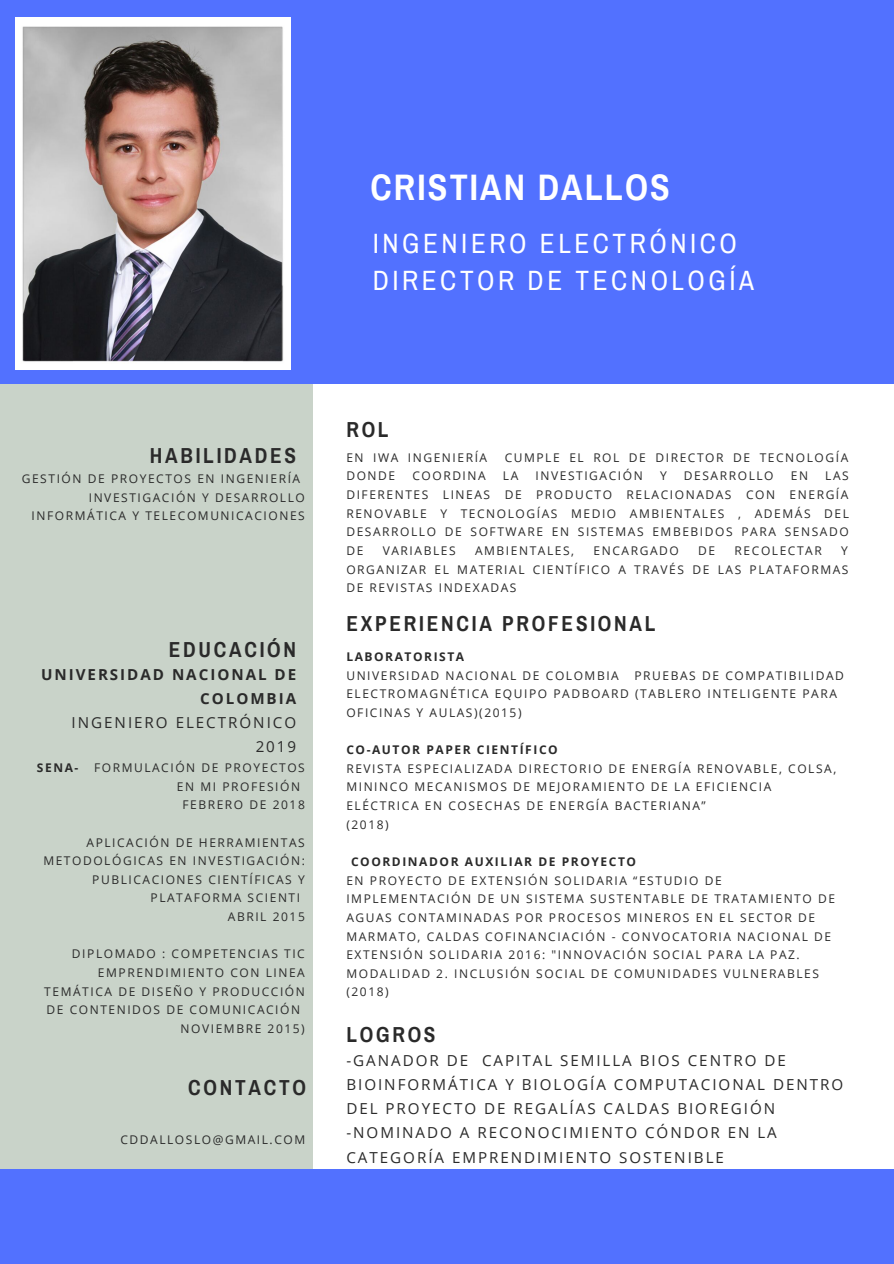
<style>
.page{position:relative;width:894px;height:1264px;background:#fff}
.page>*{position:absolute;margin:0;border:0;box-sizing:border-box;transform-origin:0 0}
.t1{font:700 36px "Archivo Narrow";letter-spacing:.06em;color:#fff}
.t2{font:27.3px/37.2px "Archivo Narrow";letter-spacing:.13em;color:#fff}
.t3{font:700 21.15px "Archivo Narrow";letter-spacing:.13em;color:#2a2a2a}
.t4{font:15.15px/24.2px "Open Sans";letter-spacing:.13em;color:#2a2a2a;text-align:right}
.t5{font:700 15.15px/24.2px "Open Sans";letter-spacing:.13em;color:#2a2a2a;text-align:right}
.t6{font:12px/18.6px "Open Sans";letter-spacing:.13em;color:#2a2a2a}
.t7{font:700 12px "Open Sans";letter-spacing:.13em;color:#2a2a2a}
</style>
<div class="page">
<div style="left:0;top:297px;width:312px;height:926px;background:#c9d3c9"></div>
<div style="left:0;top:0;width:893px;height:383px;background:#5271ff"></div>
<div style="left:0;top:1169px;width:893px;height:94px;background:#5271ff"></div>
<img style="left:15px;top:17px;width:275px;height:353px">
<h1 class="t1" style="left:370px;top:169px;width:301px">CRISTIAN DALLOS</h1>
<h2 class="t2" style="left:372px;top:225px;width:383px">INGENIERO ELECTRÓNICO<br>DIRECTOR DE TECNOLOGÍA</h2>
<h3 class="t3" style="left:150px;top:444px;width:148px">HABILIDADES</h3>
<p class="t6" style="left:22px;top:469px;width:280px">GESTIÓN DE PROYECTOS EN INGENIERÍA</p>
<p class="t6" style="left:89px;top:488px;width:217px">INVESTIGACIÓN Y DESARROLLO</p>
<p class="t6" style="left:32px;top:506px;width:275px">INFORMÁTICA Y TELECOMUNICACIONES</p>
<h3 class="t3" style="left:169px;top:638px;width:129px">EDUCACIÓN</h3>
<p class="t5" style="left:41px;top:661px;width:257px">UNIVERSIDAD NACIONAL DE<br>COLOMBIA</p>
<p class="t4" style="left:72px;top:710px;width:226px">INGENIERO ELECTRÓNICO<br>2019</p>
<p class="t7" style="left:37px;top:759px;width:43px">SENA-</p>
<p class="t6" style="left:94px;top:758px;width:212px">FORMULACIÓN DE PROYECTOS</p>
<p class="t6" style="left:177px;top:776px;width:125px">EN MI PROFESIÓN</p>
<p class="t6" style="left:182px;top:795px;width:124px">FEBRERO DE 2018</p>
<p class="t6" style="left:86px;top:832px;width:220px">APLICACIÓN DE HERRAMIENTAS</p>
<p class="t6" style="left:43px;top:851px;width:263px">METODOLÓGICAS EN INVESTIGACIÓN:</p>
<p class="t6" style="left:92px;top:869px;width:214px">PUBLICACIONES CIENTÍFICAS Y</p>
<p class="t6" style="left:150px;top:888px;width:151px">PLATAFORMA SCIENTI</p>
<p class="t6" style="left:228px;top:907px;width:78px">ABRIL 2015</p>
<p class="t6" style="left:72px;top:944px;width:234px">DIPLOMADO : COMPETENCIAS TIC</p>
<p class="t6" style="left:98px;top:962px;width:208px">EMPRENDIMIENTO CON LINEA</p>
<p class="t6" style="left:44px;top:981px;width:262px">TEMÁTICA DE DISEÑO Y PRODUCCIÓN</p>
<p class="t6" style="left:46px;top:1000px;width:255px">DE CONTENIDOS DE COMUNICACIÓN</p>
<p class="t6" style="left:180px;top:1018px;width:126px">NOVIEMBRE 2015)</p>
<h3 class="t3" style="left:188px;top:1075px;width:119px">CONTACTO</h3>
<p class="t6" style="left:120px;top:1130px;width:186px">CDDALLOSLO@GMAIL.COM</p>
<h3 class="t3" style="left:346px;top:419px;width:44px">ROL</h3>
<p class="t6" style="left:346px;top:448px;width:142px">EN IWA INGENIERÍA</p>
<p class="t6" style="left:504px;top:448px;width:345px">CUMPLE EL ROL DE DIRECTOR DE TECNOLOGÍA</p>
<p class="t6" style="left:346px;top:466px;width:50px">DONDE</p>
<p class="t6" style="left:412px;top:466px;width:75px">COORDINA</p>
<p class="t6" style="left:503px;top:466px;width:17px">LA</p>
<p class="t6" style="left:535px;top:466px;width:109px">INVESTIGACIÓN</p>
<p class="t6" style="left:659px;top:466px;width:8px">Y</p>
<p class="t6" style="left:683px;top:466px;width:91px">DESARROLLO</p>
<p class="t6" style="left:790px;top:466px;width:19px">EN</p>
<p class="t6" style="left:346px;top:466px;width:504px;text-align:justify;text-indent:479px">LAS DIFERENTES LINEAS DE PRODUCTO RELACIONADAS CON ENERGÍA RENOVABLE Y TECNOLOGÍAS MEDIO AMBIENTALES , ADEMÁS DEL DESARROLLO DE SOFTWARE EN SISTEMAS EMBEBIDOS PARA SENSADO DE</p>
<p class="t6" style="left:382px;top:541px;width:74px">VARIABLES</p>
<p class="t6" style="left:475px;top:541px;width:101px">AMBIENTALES,</p>
<p class="t6" style="left:593px;top:541px;width:87px">ENCARGADO</p>
<p class="t6" style="left:698px;top:541px;width:18px">DE</p>
<p class="t6" style="left:734px;top:541px;width:89px">RECOLECTAR</p>
<p class="t6" style="left:346px;top:541px;width:503px;text-align:justify;text-indent:494px">Y ORGANIZAR EL MATERIAL CIENTÍFICO A TRAVÉS DE LAS PLATAFORMAS DE REVISTAS INDEXADAS</p>
<h3 class="t3" style="left:346px;top:612px;width:310px">EXPERIENCIA PROFESIONAL</h3>
<p class="t7" style="left:346px;top:648px;width:119px">LABORATORISTA</p>
<p class="t6" style="left:346px;top:665px;width:274px">UNIVERSIDAD NACIONAL DE COLOMBIA</p>
<p class="t6" style="left:346px;top:665px;width:499px;text-indent:288px">PRUEBAS DE COMPATIBILIDAD<br>ELECTROMAGNÉTICA EQUIPO PADBOARD (TABLERO INTELIGENTE PARA<br>OFICINAS Y AULAS)(2015)</p>
<p class="t7" style="left:346px;top:741px;width:213px">CO-AUTOR PAPER CIENTÍFICO</p>
<p class="t6" style="left:346px;top:759px;width:491px">REVISTA ESPECIALIZADA DIRECTORIO DE ENERGÍA RENOVABLE, COLSA, MININCO MECANISMOS DE MEJORAMIENTO DE LA EFICIENCIA ELÉCTRICA EN COSECHAS DE ENERGÍA BACTERIANA”<br>(2018)</p>
<p class="t7" style="left:351px;top:853px;width:286px">COORDINADOR AUXILIAR DE PROYECTO</p>
<p class="t6" style="left:346px;top:870px;width:490px">EN PROYECTO DE EXTENSIÓN SOLIDARIA “ESTUDIO DE IMPLEMENTACIÓN DE UN SISTEMA SUSTENTABLE DE TRATAMIENTO DE AGUAS CONTAMINADAS POR PROCESOS MINEROS EN EL SECTOR DE MARMATO, CALDAS COFINANCIACIÓN - CONVOCATORIA NACIONAL DE EXTENSIÓN SOLIDARIA 2016: "INNOVACIÓN SOCIAL PARA LA PAZ.<br>MODALIDAD 2. INCLUSIÓN SOCIAL DE COMUNIDADES VULNERABLES (2018)</p>
<h3 class="t3" style="left:346px;top:1023px;width:91px">LOGROS</h3>
<p class="t4" style="left:346px;top:1048px;width:498px;text-align:left">-GANADOR DE CAPITAL SEMILLA BIOS CENTRO DE BIOINFORMÁTICA Y BIOLOGÍA COMPUTACIONAL DENTRO DEL PROYECTO DE REGALÍAS CALDAS BIOREGIÓN -NOMINADO A RECONOCIMIENTO CÓNDOR EN LA CATEGORÍA EMPRENDIMIENTO SOSTENIBLE</p>
</div>
